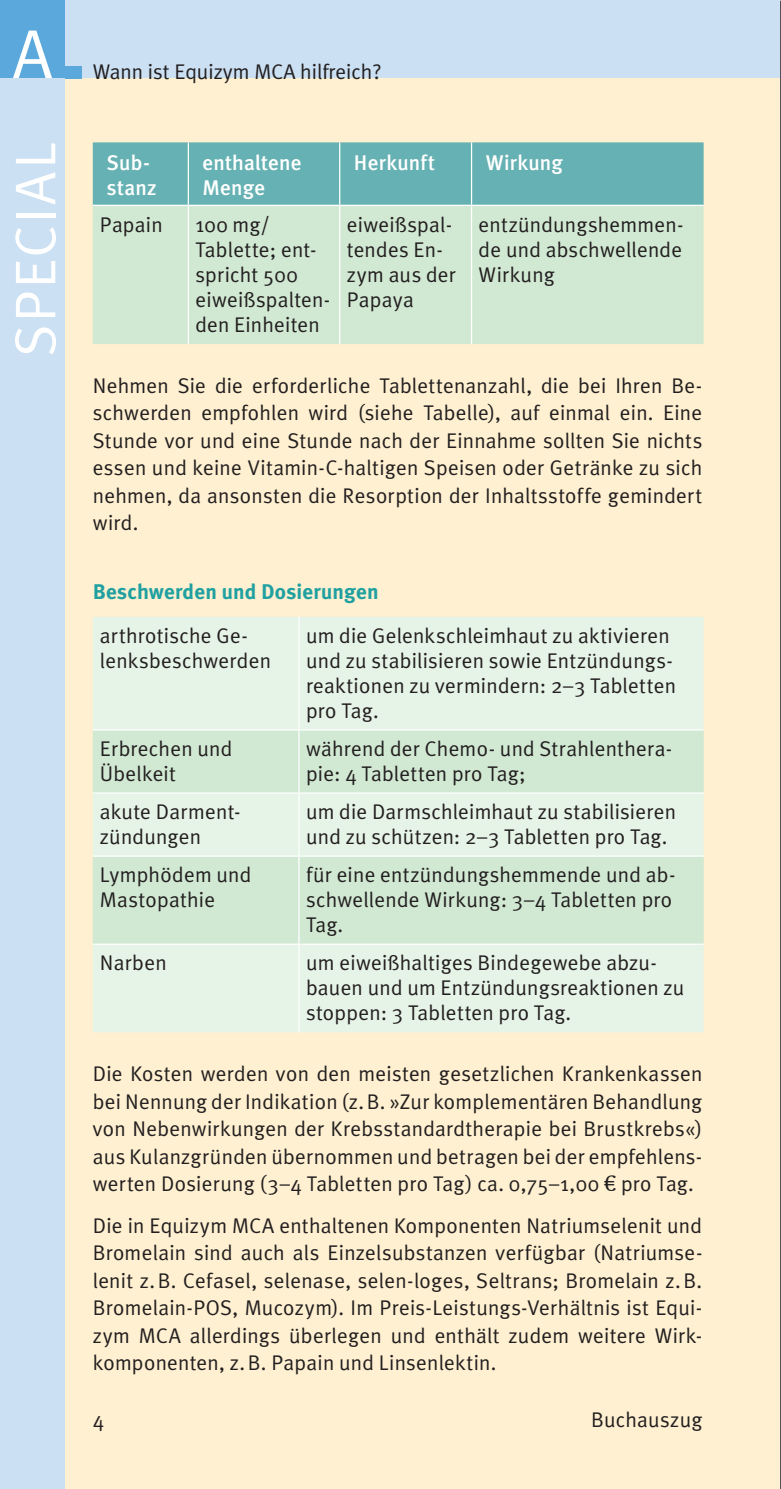
<style>
.page{position:relative;width:781px;height:1489px;background:#fff}
.page>*{position:absolute;margin:0;border:0;box-sizing:border-box;transform-origin:0 0}
.t1{font:70px "Meta Normal";color:#fff}
.t2{font:57.5px "Meta Plus Normal";letter-spacing:.045em;color:#fff}
.t3{font:21.25px/25px "Meta Plus Normal";letter-spacing:.01em;color:#231f20}
.t4{font:700 21.25px/43.5px "Meta Plus";letter-spacing:.005em;color:#20a0a1}
.t5{font:500 21.25px/25px "Meta Plus";letter-spacing:.01em;color:#fff}
.s1{font-family:"Meta Plus Normal";font-weight:400;color:#231f20}
.s2{font-family:"Thieme Gulliver 2008"}
</style>
<div class="page">
<svg style="left:780px;top:1px;width:1px;height:1488px"></svg>
<div style="left:0;top:0;width:780px;height:79px;background:#cbe0f3"></div>
<div style="left:0;top:79px;width:780px;height:1410px;background:#fef0d0"></div>
<div style="left:0;top:0;width:64px;height:79px;background:#5ba8dc"></div>
<div style="left:0;top:66px;width:82px;height:13px;background:#5ba8dc"></div>
<div style="left:0;top:79px;width:64px;height:1410px;background:#cbe0f3"></div>
<div style="left:93px;top:142px;width:610px;height:63px;background:#66b1b3"></div>
<div style="left:93px;top:206px;width:610px;height:138px;background:#d1e9d3"></div>
<hr style="left:188px;top:142px;width:1px;height:63px;background:#fff">
<hr style="left:339px;top:142px;width:1px;height:63px;background:#fff">
<hr style="left:471px;top:142px;width:1px;height:63px;background:#fff">
<hr style="left:188px;top:206px;width:1px;height:138px;background:#fff">
<hr style="left:339px;top:206px;width:1px;height:138px;background:#fff">
<hr style="left:471px;top:206px;width:1px;height:138px;background:#fff">
<hr style="left:93px;top:205px;width:610px;height:1px;background:#fff">
<div style="left:93px;top:617px;width:611px;height:415px;background:#e6f3e7"></div>
<svg style="left:93px;top:730px;width:611px;height:213px;background:#d7ebd8"></svg>
<hr style="left:298px;top:617px;width:1px;height:112px;background:#fff">
<hr style="left:93px;top:729px;width:611px;height:1px;background:#fff">
<hr style="left:298px;top:730px;width:1px;height:62px;background:#fff">
<hr style="left:93px;top:792px;width:611px;height:2px;background:#fff">
<hr style="left:298px;top:794px;width:1px;height:61px;background:#fff">
<hr style="left:93px;top:855px;width:611px;height:2px;background:#fff">
<hr style="left:298px;top:857px;width:1px;height:86px;background:#fff">
<hr style="left:93px;top:943px;width:611px;height:2px;background:#fff">
<hr style="left:298px;top:945px;width:1px;height:87px;background:#fff">
<p class="t1" style="left:12px;top:29px;width:42px">A</p>
<p class="t3" style="left:93px;top:60px;width:290px">Wann ist Equizym MCA hilfreich?</p>
<p class="t2" style="left:14px;top:357px;width:216px;rotate:-90deg">SPECIAL</p>
<p class="t5" style="left:107px;top:152px;width:51px">Sub&shy;stanz</p>
<p class="t5" style="left:202px;top:152px;width:100px">enthaltene<br>Menge</p>
<p class="t5" style="left:354px;top:152px;width:83px">Herkunft</p>
<p class="t5" style="left:486px;top:152px;width:79px">Wirkung</p>
<p class="t3" style="left:100px;top:213px;width:64px">Papain</p>
<p class="t3" style="left:195px;top:213px;width:136px">100 mg/<br>Tablette; ent&shy;spricht 500 eiweißspalten&shy;den Einheiten</p>
<p class="t3" style="left:347px;top:213px;width:111px">eiweißspal&shy;tendes En&shy;zym aus der<br>Papaya</p>
<p class="t3" style="left:479px;top:213px;width:206px;text-align:justify">entzündungshemmen&shy;de und abschwellende Wirkung</p>
<p class="t3" style="left:93px;top:373px;width:611px;line-height:27.5px;text-align:justify">Nehmen Sie die erforderliche Tablettenanzahl, die bei Ihren Be&shy;schwerden empfohlen wird (siehe Tabelle), auf einmal ein. Eine Stunde vor und eine Stunde nach der Einnahme sollten Sie nichts essen und keine Vitamin-C-haltigen Speisen oder Getränke zu sich nehmen, da ansonsten die Resorption der Inhaltsstoffe gemindert wird.</p>
<p class="t4" style="left:100px;top:571px;width:280px;text-indent:-7px">Beschwerden und Dosierungen <span class="s1">arthrotische Ge-</span></p>
<p class="t3" style="left:100px;top:649px;width:173px">lenksbeschwerden</p>
<p class="t3" style="left:306px;top:624px;width:371px">um die Gelenkschleimhaut zu aktivieren und zu stabilisieren sowie Entzündungs&shy;reaktionen zu vermindern: 2–3 Tabletten pro Tag.</p>
<p class="t3" style="left:100px;top:737px;width:134px">Erbrechen und<br>Übelkeit</p>
<p class="t3" style="left:306px;top:737px;width:368px">während der Chemo- und Strahlenthera&shy;pie: 4 Tabletten pro Tag;</p>
<p class="t3" style="left:100px;top:800px;width:142px">akute Darment&shy;zündungen</p>
<p class="t3" style="left:306px;top:800px;width:371px">um die Darmschleimhaut zu stabilisieren und zu schützen: 2–3 Tabletten pro Tag.</p>
<p class="t3" style="left:100px;top:864px;width:153px">Lymphödem und<br>Mastopathie</p>
<p class="t3" style="left:306px;top:864px;width:371px">für eine entzündungshemmende und ab&shy;schwellende Wirkung: 3–4 Tabletten pro<br>Tag.</p>
<p class="t3" style="left:100px;top:952px;width:68px">Narben</p>
<p class="t3" style="left:306px;top:952px;width:380px">um eiweißhaltiges Bindegewebe abzu&shy;bauen und um Entzündungsreaktionen zu stoppen: 3 Tabletten pro Tag.</p>
<p class="t3" style="left:93px;top:1062px;width:611px;line-height:27.5px;text-align:justify">Die Kosten werden von den meisten gesetzlichen Krankenkassen bei Nennung der Indikation (z. B. »Zur komplementären Behandlung von Nebenwirkungen der Krebsstandardtherapie bei Brustkrebs«) aus Kulanzgründen übernommen und betragen bei der empfehlens&shy;werten Dosierung (3–4 Tabletten pro Tag) ca. 0,75–1,00 <span class="s2">€</span> pro Tag.</p>
<p class="t3" style="left:93px;top:1213px;width:611px;line-height:27.5px;text-align:justify">Die in Equizym MCA enthaltenen Komponenten Natriumselenit und Bromelain sind auch als Einzelsubstanzen verfügbar (Natriumse&shy;lenit z. B. Cefasel, selenase, selen-loges, Seltrans; Bromelain z. B.<br>Bromelain-POS, Mucozym). Im Preis-Leistungs-Verhältnis ist Equi&shy;zym MCA allerdings überlegen und enthält zudem weitere Wirk&shy;komponenten, z. B. Papain und Linsenlektin.</p>
<p class="t3" style="left:93px;top:1408px;width:13px">4</p>
<p class="t3" style="left:591px;top:1408px;width:113px">Buchauszug</p>
</div>
